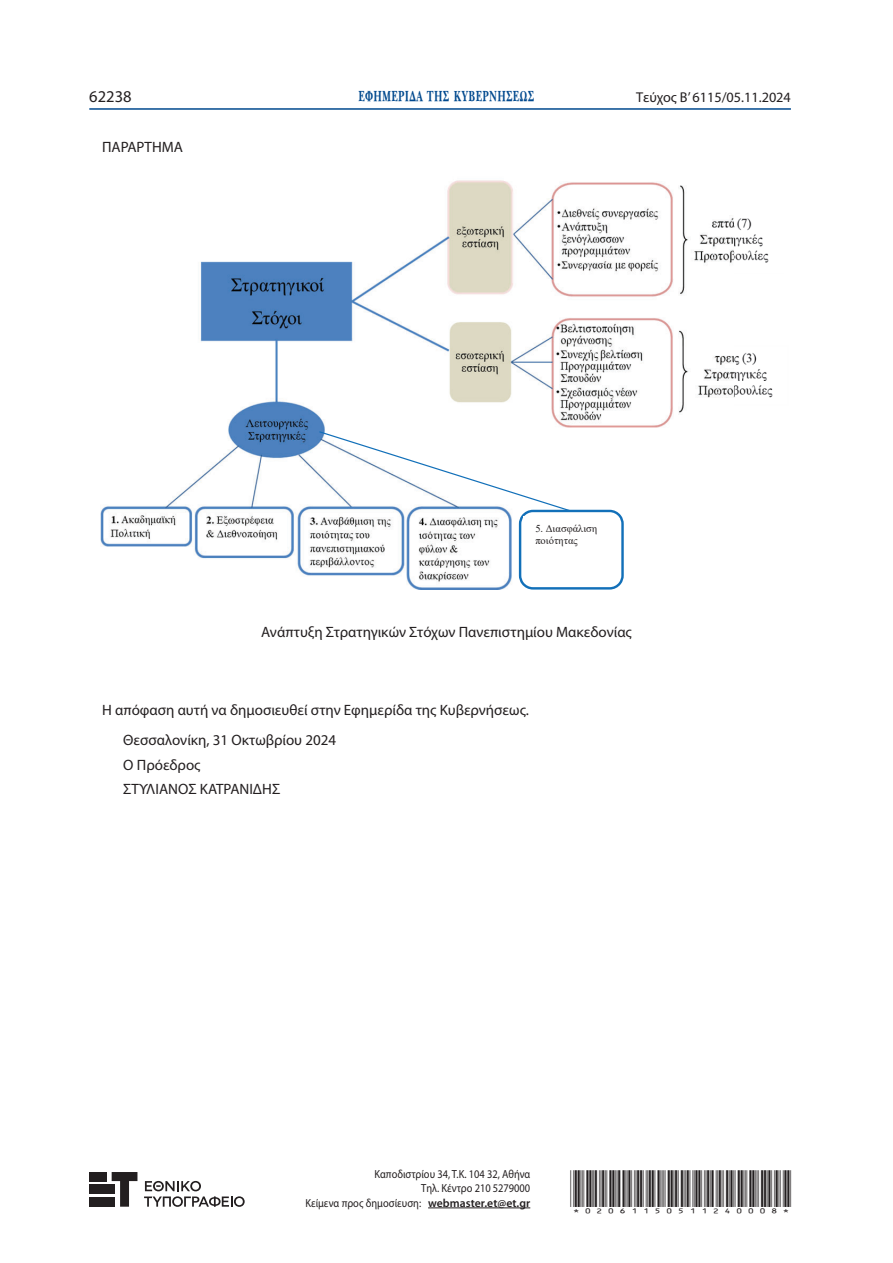
<style>
.page{position:relative;width:893px;height:1263px;background:#fff}
.page>*{position:absolute;margin:0;border:0;box-sizing:border-box;transform-origin:0 0}
.t1{font:16.5px "Myriad Pro";color:#231f20}
.t2{font:15px/30px "Myriad Pro";color:#231f20}
.t3{font:15px "UB Baskerville Bold";letter-spacing:.025em;color:#01498e;scale:.65 1}
.t4{font:14.25px "Myriad Pro";color:#231f20}
.t5{font:12px "ID Automation HC39 M";color:#231f20}
.t6{font:11.7px/14.2px "Myriad Pro";color:#231f20;text-align:right;scale:.89 1}
.t7{font:10.5px/12.1px "Times New Roman";color:#231f20}
.s1{font-weight:600}
</style>
<div class="page">
<hr style="left:89px;top:108px;width:702px;height:2px;background:#01498e">
<hr style="left:428px;top:1207px;width:102px;height:1px;background:#231f20">
<svg style="left:112px;top:1172px;width:25px;height:35px"></svg>
<div style="left:89px;top:1172px;width:18px;height:9px;background:#231f20"></div>
<div style="left:89px;top:1197px;width:26px;height:10px;background:#231f20"></div>
<div style="left:89px;top:1185px;width:26px;height:9px;background:#231f20"></div>
<svg style="left:144px;top:1181px;width:101px;height:26px"></svg>
<img style="left:100px;top:180px;width:673px;height:396px">
<svg style="left:318px;top:430px;width:307px;height:160px"></svg>
<div style="left:524px;top:516px;width:92px;height:41px;background:#fff"></div>
<p class="t1" style="left:89px;top:86px;width:44px">62238</p>
<p class="t3" style="left:359px;top:88px;width:272px">ΕΦΗΜΕΡΙΔΑ TΗΣ ΚΥΒΕΡΝΗΣΕΩΣ</p>
<p class="t4" style="left:636px;top:89px;width:156px">Τεύχος B’ 6115/05.11.2024</p>
<p class="t2" style="left:102px;top:131px;width:82px">ΠΑΡΑΡΤΗΜΑ</p>
<p class="t7" style="left:535px;top:522px;width:64px">5. Διασφάλιση ποιότητας</p>
<p class="t2" style="left:261px;top:617px;width:372px">Ανάπτυξη Στρατηγικών Στόχων Πανεπιστημίου Μακεδονίας</p>
<p class="t2" style="left:123px;top:694px;width:407px;text-indent:-21px">Η απόφαση αυτή να δημοσιευθεί στην Εφημερίδα της Κυβερνήσεως.<br>Θεσσαλονίκη, 31 Οκτωβρίου 2024</p>
<p class="t2" style="left:123px;top:753px;width:159px;line-height:23.7px">Ο Πρόεδρος<br>ΣΤΥΛΙΑΝΟΣ ΚΑΤΡΑΝΙΔΗΣ</p>
<p class="t6" style="left:305px;top:1167px;width:254px">Καποδιστρίου 34, Τ.Κ. 104 32, Αθήνα<br>Τηλ. Κέντρο 210 5279000<br>Κείμενα προς δημοσίευση: <span class="s1">webmaster.et@et.gr</span></p>
<p class="t5" style="left:570px;top:1196px;width:223px">*02061150511240008*</p>
</div>
